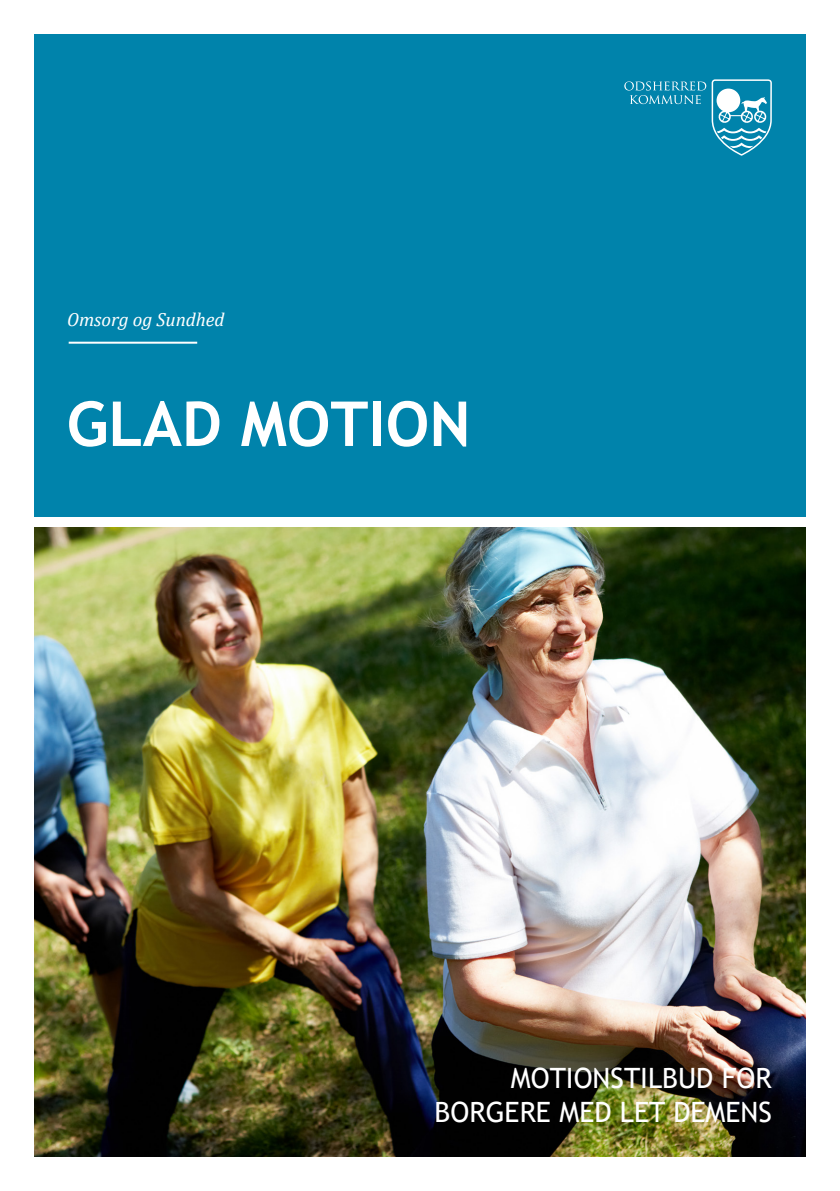
<style>
.page{position:relative;width:840px;height:1191px;background:#fff}
.page>*{position:absolute;margin:0;border:0;box-sizing:border-box;transform-origin:0 0}
.t1{font:700 62px "Trebuchet MS";color:#fff}
.t2{font:28px/33.6px "Trebuchet MS";color:#fff;text-align:right}
.t3{font:italic 19px "Cambria";color:#fff}
</style>
<div class="page">
<img style="left:34px;top:527px;width:771px;height:630px">
<div style="left:34px;top:34px;width:771px;height:482px;background:#0083ab"></div>
<svg style="left:624px;top:79px;width:147px;height:77px"></svg>
<hr style="left:69px;top:342px;width:128px;height:2px;background:#fff">
<p class="t3" style="left:67px;top:306px;width:159px">Omsorg og Sundhed</p>
<p class="t1" style="left:67px;top:385px;width:405px">GLAD MOTION</p>
<p class="t2" style="left:434px;top:1061px;width:338px">MOTIONSTILBUD FOR<br>BORGERE MED LET DEMENS</p>
</div>
